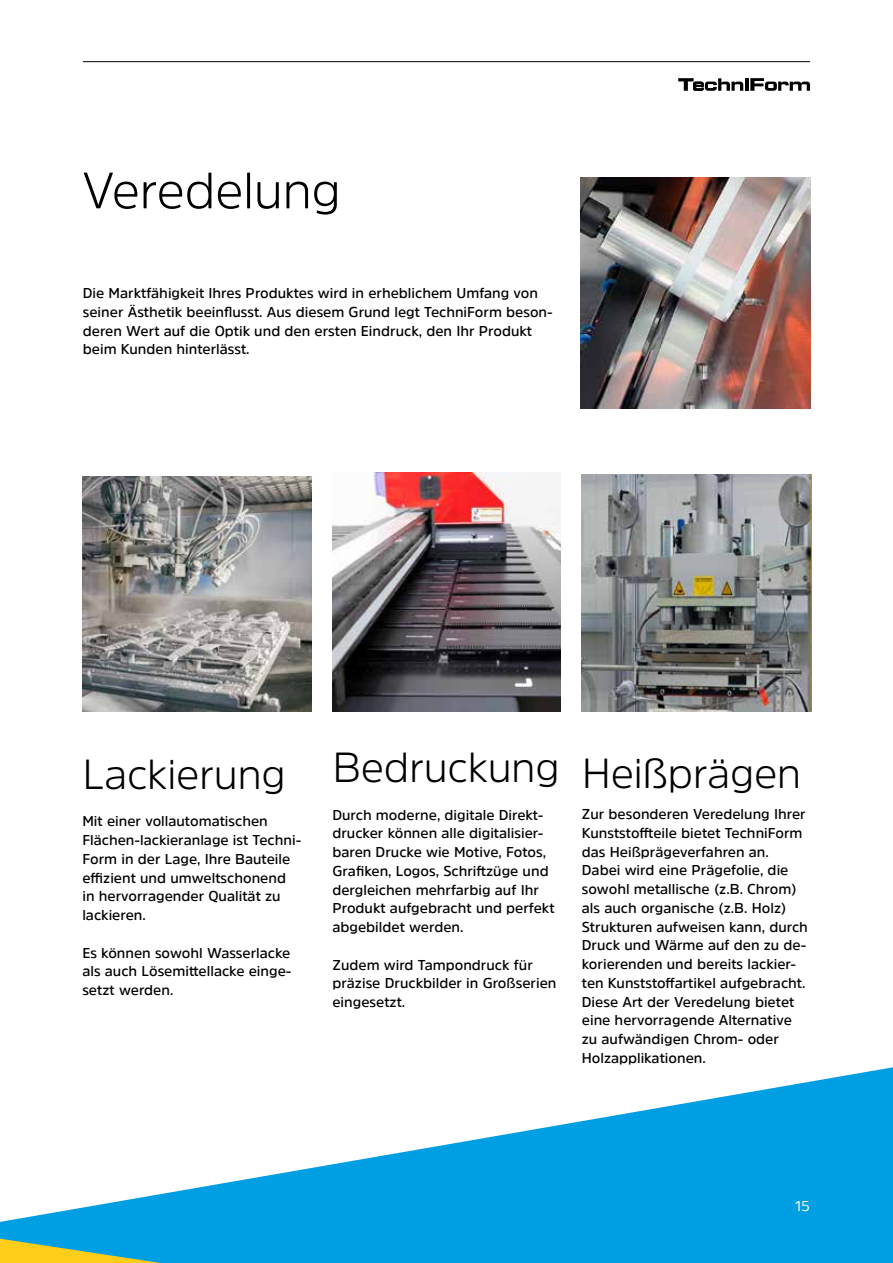
<style>
.page{position:relative;width:893px;height:1263px;background:#fff}
.page>*{position:absolute;margin:0;border:0;box-sizing:border-box;transform-origin:0 0}
.t1{font:300 51px "Amsi Pro";letter-spacing:-.015em;color:#000}
.t2{font:300 42px "Amsi Pro";letter-spacing:-.01em;color:#000}
.t3{font:600 14.25px/18.8px "Amsi Pro";color:#000}
.t4{font:14.25px "Amsi Pro";color:#fff}
</style>
<div class="page">
<svg style="left:678px;top:78px;width:132px;height:13px"></svg>
<hr style="left:83px;top:61px;width:727px;height:1px;background:#000">
<svg style="left:0;top:1067px;width:893px;height:196px;fill:#009ee3"></svg>
<svg style="left:0;top:1239px;width:160px;height:24px;background:#81b57c"></svg>
<img style="left:83px;top:476px;width:228px;height:235px">
<img style="left:582px;top:474px;width:229px;height:237px">
<img style="left:332px;top:473px;width:229px;height:238px">
<img style="left:581px;top:178px;width:229px;height:230px">
<h1 class="t1" style="left:82px;top:155px;width:261px">Veredelung</h1>
<p class="t3" style="left:83px;top:283px;width:471px">Die Marktfähigkeit Ihres Produktes wird in erheblichem Umfang von seiner Ästhetik beeinflusst. Aus diesem Grund legt TechniForm beson&shy;deren Wert auf die Optik und den ersten Eindruck, den Ihr Produkt beim Kunden hinterlässt.</p>
<h2 class="t2" style="left:82px;top:745px;width:205px">Lackierung</h2>
<p class="t3" style="left:82px;top:812px;width:220px">Mit einer vollautomatischen<br>Flächen-lackieranlage ist Techni-<br>Form in der Lage, Ihre Bauteile effizient und umweltschonend in hervorragender Qualität zu lackieren.</p>
<p class="t3" style="left:82px;top:943px;width:211px;text-align:justify">Es können sowohl Wasserlacke als auch Lösemittellacke einge&shy;setzt werden.</p>
<h2 class="t2" style="left:332px;top:741px;width:471px">Bedruckung Heißprägen</h2>
<p class="t3" style="left:332px;top:805px;width:224px">Durch moderne, digitale Direkt&shy;drucker können alle digitalisier&shy;baren Drucke wie Motive, Fotos,<br>Grafiken, Logos, Schriftzüge und dergleichen mehrfarbig auf Ihr<br>Produkt aufgebracht und perfekt abgebildet werden.</p>
<p class="t3" style="left:332px;top:955px;width:226px">Zudem wird Tampondruck für präzise Druckbilder in Großserien eingesetzt.</p>
<p class="t3" style="left:582px;top:804px;width:228px">Zur besonderen Veredelung Ihrer<br>Kunststoffteile bietet TechniForm das Heißprägeverfahren an.<br>Dabei wird eine Prägefolie, die sowohl metallische (z.B. Chrom) als auch organische (z.B. Holz)<br>Strukturen aufweisen kann, durch<br>Druck und Wärme auf den zu de&shy;korierenden und bereits lackier&shy;ten Kunststoffartikel aufgebracht.<br>Diese Art der Veredelung bietet eine hervorragende Alternative zu aufwändigen Chrom- oder<br>Holzapplikationen.</p>
<p class="t4" style="left:795px;top:1196px;width:17px">15</p>
</div>
